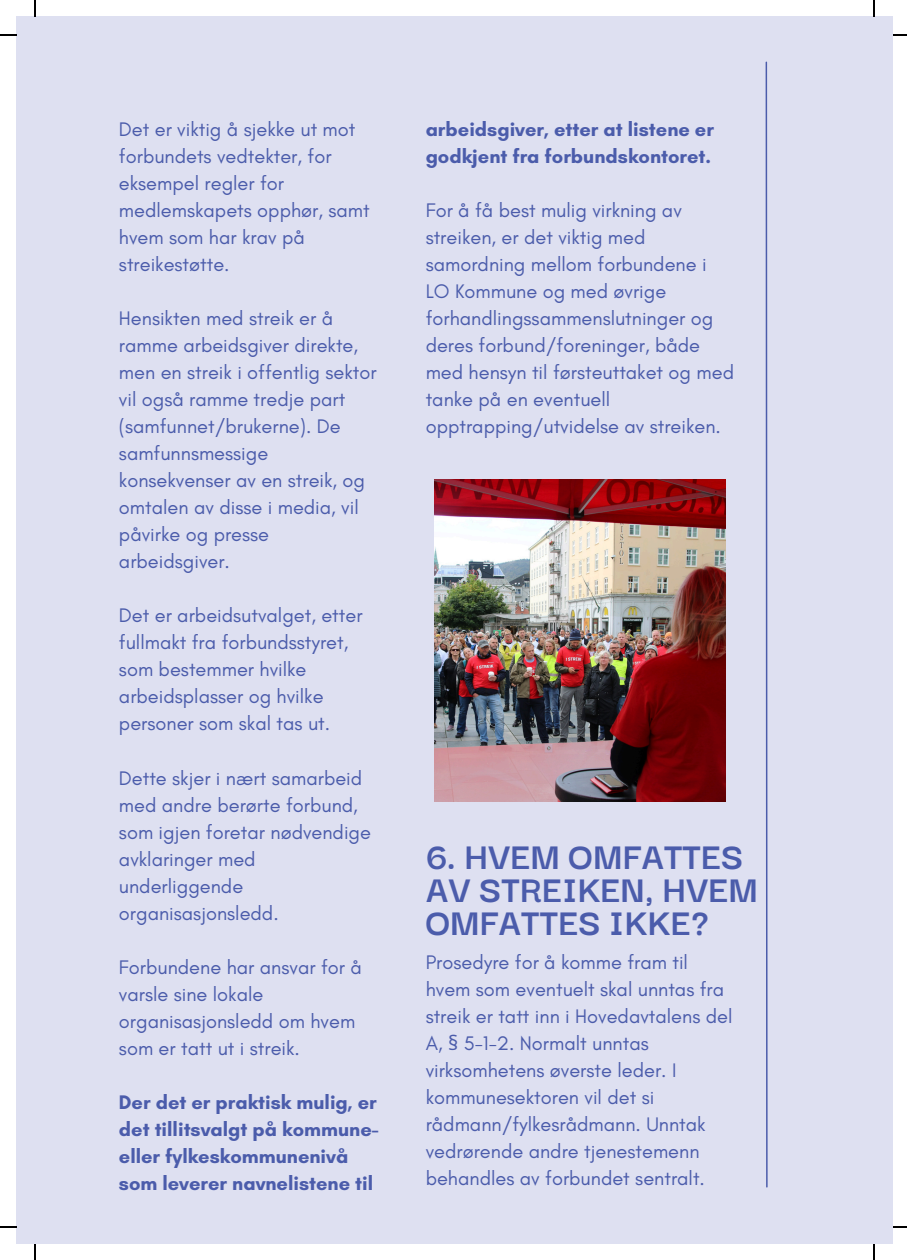
<style>
.page{position:relative;width:907px;height:1260px;background:#fff}
.page>*{position:absolute;margin:0;border:0;box-sizing:border-box;transform-origin:0 0}
.t1{font:700 40px/33px "Darker Grotesque";color:#4b5cab}
.t2{font:20px/27px "Glacial Indifference";color:#4b5cab}
.t3{font:700 20px/27px "Glacial Indifference";color:#4b5cab}
.s1{font-family:"Noto Sans"}
</style>
<div class="page">
<div style="left:17px;top:16px;width:876px;height:1228px;background:#dee0f1"></div>
<hr style="left:765px;top:62px;width:2px;height:1124px;background:#4b5cab">
<img style="left:435px;top:480px;width:291px;height:321px">
<svg style="left:35px;top:0;width:1px;height:17px"></svg>
<svg style="left:0;top:35px;width:17px;height:1px"></svg>
<svg style="left:873px;top:0;width:2px;height:17px"></svg>
<svg style="left:893px;top:35px;width:14px;height:1px"></svg>
<svg style="left:35px;top:1244px;width:1px;height:15px"></svg>
<svg style="left:0;top:1226px;width:17px;height:1px"></svg>
<svg style="left:873px;top:1244px;width:2px;height:15px"></svg>
<svg style="left:893px;top:1226px;width:14px;height:1px"></svg>
<p class="t2" style="left:119px;top:115px;width:252px">Det er viktig å sjekke ut mot forbundets vedtekter, for eksempel regler for medlemskapets opphør, samt hvem som har krav på streikestøtte.</p>
<p class="t2" style="left:119px;top:304px;width:259px">Hensikten med streik er å ramme arbeidsgiver direkte, men en streik i offentlig sektor vil også ramme tredje part (samfunnet/brukerne). De samfunnsmessige konsekvenser av en streik, og omtalen av disse i media, vil påvirke og presse arbeidsgiver.</p>
<p class="t2" style="left:119px;top:601px;width:245px">Det er arbeidsutvalget, etter fullmakt fra forbundsstyret, som bestemmer hvilke arbeidsplasser og hvilke personer som skal tas ut.</p>
<p class="t2" style="left:119px;top:763px;width:253px">Dette skjer i nært samarbeid med andre berørte forbund, som igjen foretar nødvendige avklaringer med underliggende organisasjonsledd.</p>
<p class="t2" style="left:119px;top:952px;width:244px">Forbundene har ansvar for å varsle sine lokale organisasjonsledd om hvem som er tatt ut i streik.</p>
<h2 class="t3" style="left:119px;top:1087px;width:261px">Der det er praktisk mulig, er det tillitsvalgt på kommune&shy;eller fylkeskommunenivå som leverer navnelistene til</h2>
<h2 class="t3" style="left:425px;top:115px;width:290px">arbeidsgiver, etter at listene er godkjent fra forbundskontoret.</h2>
<p class="t2" style="left:425px;top:196px;width:310px">For å få best mulig virkning av streiken, er det viktig med samordning mellom forbundene i<br>LO Kommune og med øvrige forhandlingssammenslutninger og deres forbund/foreninger, både med hensyn til førsteuttaket og med tanke på en eventuell opptrapping/utvidelse av streiken.</p>
<h1 class="t1" style="left:425px;top:836px;width:333px">6. HVEM OMFATTES<br>AV STREIKEN, HVEM</h1>
<p class="t1" style="left:425px;top:902px;width:284px">OMFATTES IKKE?</p>
<p class="t2" style="left:425px;top:948px;width:308px">Prosedyre for å komme fram til hvem som eventuelt skal unntas fra streik er tatt inn i Hovedavtalens del<br>A, <span class="s1">§</span> 5-1-2. Normalt unntas virksomhetens øverste leder. I kommunesektoren vil det si rådmann/fylkesrådmann. Unntak vedrørende andre tjenestemenn behandles av forbundet sentralt.</p>
</div>
